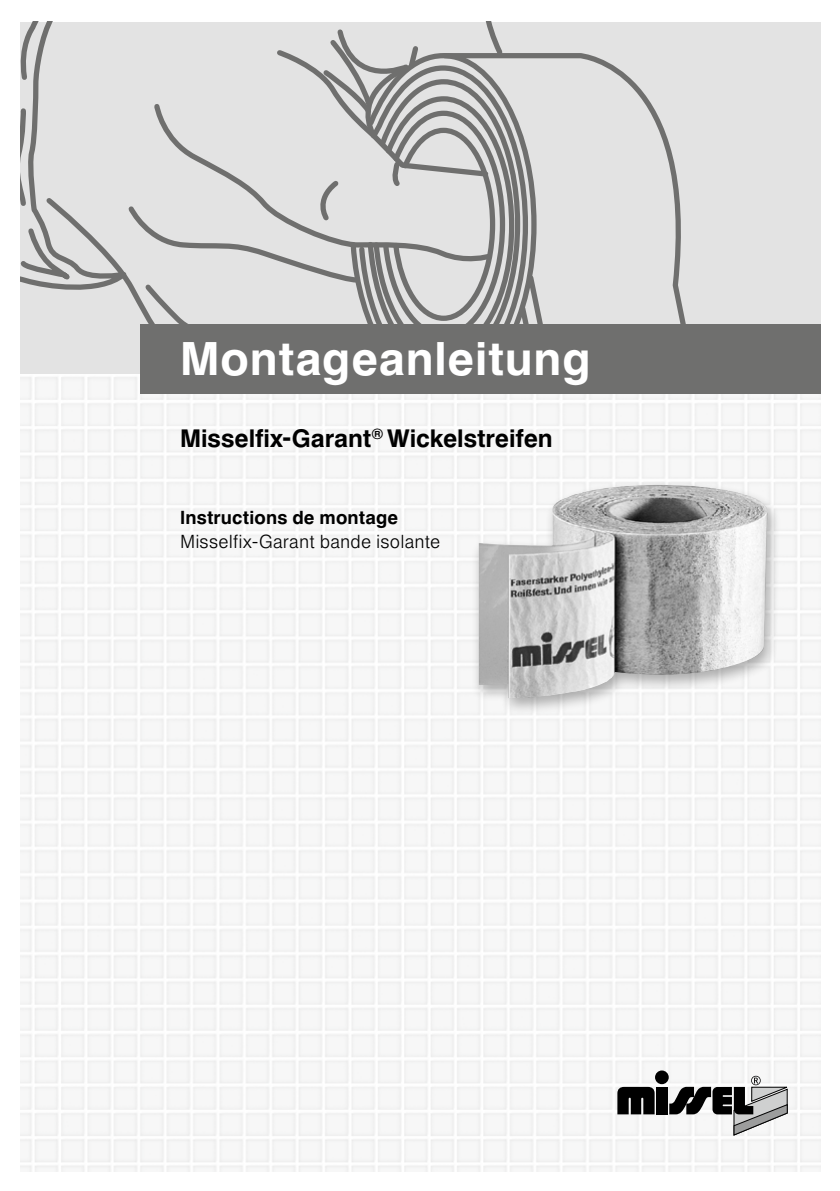
<style>
.page{position:relative;width:840px;height:1191px;background:#fff}
.page>*{position:absolute;margin:0;border:0;box-sizing:border-box;transform-origin:0 0}
.t1{font:500 45px "Europa Gro SBOP";letter-spacing:.02em;color:#fff}
.t2{font:500 24px "Europa Gro SBOP";letter-spacing:-.005em;color:#000}
.t3{font:300 18px "Europa Gro SBOP";letter-spacing:.01em;color:#000}
.t4{font:500 18px "Europa Gro SBOP";letter-spacing:.01em;color:#000}
</style>
<div class="page">
<img style="left:20px;top:373px;width:799px;height:798px">
<div style="left:20px;top:22px;width:799px;height:351px;background:#e3e3e3"></div>
<svg style="left:516px;top:53px;width:170px;height:270px"></svg>
<svg style="left:524px;top:272px;width:117px;height:51px"></svg>
<svg style="left:516px;top:76px;width:6px;height:247px"></svg>
<svg style="left:20px;top:22px;width:496px;height:301px"></svg>
<div style="left:140px;top:323px;width:679px;height:70px;background:#6f6f6e"></div>
<div style="left:654px;top:1070px;width:14px;height:14px;background:#000;border-radius:50%"></div>
<div style="left:656px;top:1086px;width:11px;height:28px;background:#000"></div>
<svg style="left:617px;top:1086px;width:37px;height:28px"></svg>
<svg style="left:669px;top:1075px;width:120px;height:60px"></svg>
<div style="left:470px;top:479px;width:311px;height:236px;background:#000;opacity:.3"></div>
<img style="left:478px;top:484px;width:290px;height:214px">
<h1 class="t1" style="left:180px;top:331px;width:411px">Montageanleitung</h1>
<p class="t2" style="left:180px;top:424px;width:374px">Misselfix-Garant<sup>®</sup> Wickelstreifen</p>
<p class="t4" style="left:180px;top:506px;width:219px">Instructions de montage</p>
<p class="t3" style="left:180px;top:530px;width:261px">Misselfix-Garant bande isolante</p>
</div>
